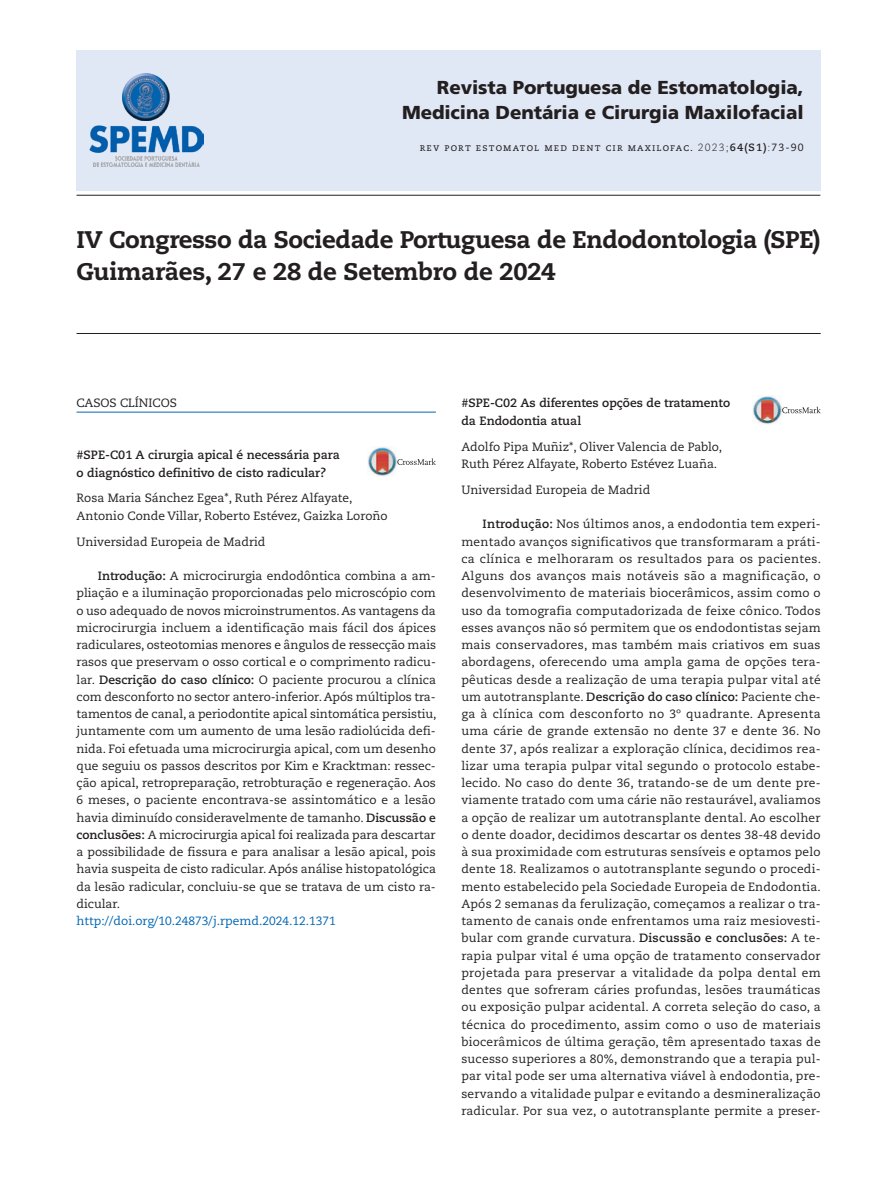
<style>
.page{position:relative;width:893px;height:1191px;background:#fff}
.page>*{position:absolute;margin:0;border:0;box-sizing:border-box;transform-origin:0 0}
.t1{font:800 24px/32.4px "Caecilia LT Std";letter-spacing:-.015em;color:#231f20}
.t2{font:900 18.75px/25.3px "Frutiger LT Std";letter-spacing:-.005em;color:#231f20;text-align:right}
.t3{font:12px/17.2px "Caecilia LT Std";color:#231f20}
.t4{font:700 12px/17.2px "Caecilia LT Std";color:#231f20}
.t5{font:12px "Caecilia LT Std";color:#0166b3}
.t6{font:10.5px "Caecilia LT Std";letter-spacing:.105em;color:#231f20}
.s1{font-weight:300}
.s2{font-weight:700}
</style>
<div class="page">
<hr style="left:77px;top:333px;width:744px;height:1px;background:#231f20">
<hr style="left:77px;top:412px;width:359px;height:1px;background:#0166b3">
<img style="left:368px;top:447px;width:29px;height:29px">
<svg style="left:397px;top:458px;width:39px;height:7px"></svg>
<img style="left:753px;top:396px;width:29px;height:28px">
<svg style="left:782px;top:407px;width:39px;height:6px"></svg>
<div style="left:77px;top:50px;width:744px;height:141px;background:#e1e8f5"></div>
<img style="left:122px;top:73px;width:48px;height:47px">
<img style="left:89px;top:125px;width:115px;height:28px">
<img style="left:93px;top:161px;width:107px;height:6px">
<img style="left:115px;top:156px;width:63px;height:5px">
<hr style="left:77px;top:195px;width:743px;height:1px;background:#231f20">
<h2 class="t2" style="left:402px;top:75px;width:403px">Revista Portuguesa de Estomatologia,<br>Medicina Dentária e Cirurgia Maxilofacial</h2>
<p class="t6" style="left:420px;top:141px;width:385px">rev port estomatol med dent cir maxilofac. <span class="s1">2023;</span><span class="s2">64(S1)</span><span class="s1">:</span>73-90</p>
<h1 class="t1" style="left:77px;top:223px;width:745px">IV Congresso da Sociedade Portuguesa de Endodontologia (SPE)<br>Guimarães, 27 e 28 de Setembro de 2024</h1>
<p class="t3" style="left:77px;top:395px;width:102px">CASOS CLÍNICOS</p>
<p class="t4" style="left:77px;top:446px;width:265px">#SPE-C01 A cirurgia apical é necessária para o diagnóstico definitivo de cisto radicular?</p>
<p class="t3" style="left:77px;top:490px;width:313px">Rosa Maria Sánchez Egea*, Ruth Pérez Alfayate,<br>Antonio Conde Villar, Roberto Estévez, Gaizka Loroño</p>
<p class="t3" style="left:77px;top:533px;width:190px">Universidad Europeia de Madrid</p>
<p class="t3" style="left:77px;top:567px;width:361px;text-align:justify;text-indent:21px"><span class="s2">Introdução:</span> A microcirurgia endodôntica combina a am&shy;pliação e a iluminação proporcionadas pelo microscópio com o uso adequado de novos microinstrumentos. As vantagens da microcirurgia incluem a identificação mais fácil dos ápices radiculares, osteotomias menores e ângulos de ressecção mais rasos que preservam o osso cortical e o comprimento radicu&shy;lar. <span class="s2">Descrição do caso clínico:</span> O paciente procurou a clínica com desconforto no sector antero-inferior. Após múltiplos tra&shy;tamentos de canal, a periodontite apical sintomática persistiu, juntamente com um aumento de uma lesão radiolúcida defi&shy;nida. Foi efetuada uma microcirurgia apical, com um desenho que seguiu os passos descritos por Kim e Kracktman: ressec&shy;ção apical, retropreparação, retrobturação e regeneração. Aos 6 meses, o paciente encontrava-se assintomático e a lesão havia diminuído consideravelmente de tamanho. <span class="s2">Discussão e conclusões:</span> A microcirurgia apical foi realizada para descartar a possibilidade de fissura e para analisar a lesão apical, pois havia suspeita de cisto radicular. Após análise histopatológica da lesão radicular, concluiu-se que se tratava de um cisto ra&shy;dicular.</p>
<p class="t5" style="left:77px;top:914px;width:261px">http://doi.org/10.24873/j.rpemd.2024.12.1371</p>
<p class="t4" style="left:461px;top:395px;width:270px">#SPE-C02 As diferentes opções de tratamento da Endodontia atual</p>
<p class="t3" style="left:461px;top:438px;width:262px">Adolfo Pipa Muñiz*, Oliver Valencia de Pablo,<br>Ruth Pérez Alfayate, Roberto Estévez Luaña.</p>
<p class="t3" style="left:461px;top:481px;width:190px">Universidad Europeia de Madrid</p>
<p class="t3" style="left:461px;top:516px;width:361px;text-align:justify;text-indent:21px"><span class="s2">Introdução:</span> Nos últimos anos, a endodontia tem experi&shy;mentado avanços significativos que transformaram a práti&shy;ca clínica e melhoraram os resultados para os pacientes.<br>Alguns dos avanços mais notáveis são a magnificação, o desenvolvimento de materiais biocerâmicos, assim como o uso da tomografia computadorizada de feixe cônico. Todos esses avanços não só permitem que os endodontistas sejam mais conservadores, mas também mais criativos em suas abordagens, oferecendo uma ampla gama de opções tera&shy;pêuticas desde a realização de uma terapia pulpar vital até um autotransplante. <span class="s2">Descrição do caso clínico:</span> Paciente che&shy;ga à clínica com desconforto no 3º quadrante. Apresenta uma cárie de grande extensão no dente 37 e dente 36. No dente 37, após realizar a exploração clínica, decidimos rea&shy;lizar uma terapia pulpar vital segundo o protocolo estabe&shy;lecido. No caso do dente 36, tratando-se de um dente pre&shy;viamente tratado com uma cárie não restaurável, avaliamos a opção de realizar um autotransplante dental. Ao escolher o dente doador, decidimos descartar os dentes 38-48 devido à sua proximidade com estruturas sensíveis e optamos pelo dente 18. Realizamos o autotransplante segundo o procedi&shy;mento estabelecido pela Sociedade Europeia de Endodontia.<br>Após 2 semanas da ferulização, começamos a realizar o tra&shy;tamento de canais onde enfrentamos uma raiz mesiovesti&shy;bular com grande curvatura. <span class="s2">Discussão e conclusões:</span> A te&shy;rapia pulpar vital é uma opção de tratamento conservador projetada para preservar a vitalidade da polpa dental em dentes que sofreram cáries profundas, lesões traumáticas ou exposição pulpar acidental. A correta seleção do caso, a técnica do procedimento, assim como o uso de materiais biocerâmicos de última geração, têm apresentado taxas de sucesso superiores a 80%, demonstrando que a terapia pul&shy;par vital pode ser uma alternativa viável à endodontia, pre&shy;servando a vitalidade pulpar e evitando a desmineralização radicular. Por sua vez, o autotransplante permite a preser-</p>
</div>
